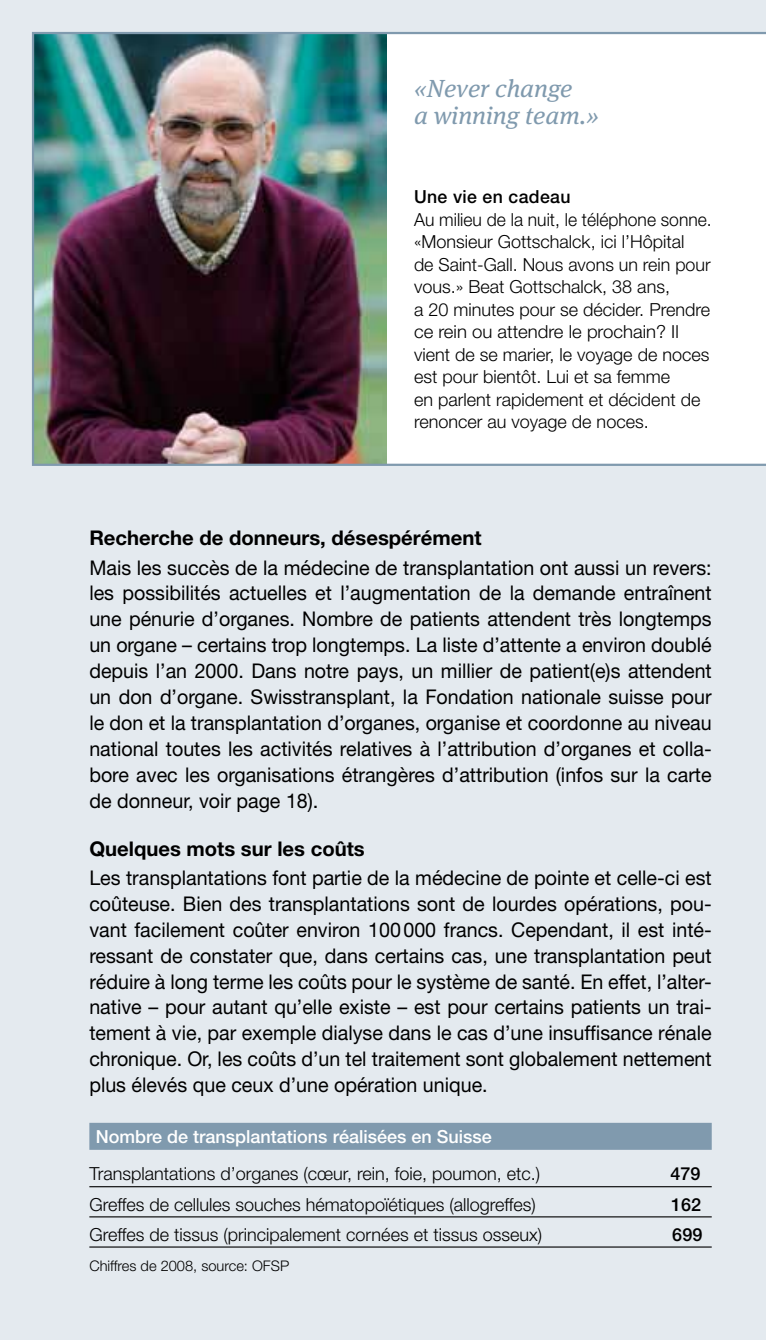
<style>
.page{position:relative;width:766px;height:1340px;background:#fff}
.page>*{position:absolute;margin:0;border:0;box-sizing:border-box;transform-origin:0 0}
.t1{font:italic 24.75px/27px "Meta Serif";color:#809aae}
.t2{font:20.25px/25.9px "Helvetica Neue";color:#000;text-align:justify}
.t3{font:700 20.25px "Helvetica Neue";color:#000}
.t4{font:300 18px/22.5px "Helvetica Neue";color:#000}
.t5{font:500 18px "Helvetica Neue";color:#fff}
.t6{font:500 18px "Helvetica Neue";letter-spacing:.02em;color:#000}
.t7{font:300 14.62px "Helvetica Neue";color:#000}
</style>
<div class="page">
<div style="left:0;top:0;width:765px;height:1339px;background:#e4eaef"></div>
<hr style="left:89px;top:1186px;width:622px;height:1px;background:#000">
<hr style="left:89px;top:1216px;width:622px;height:1px;background:#000">
<hr style="left:89px;top:1246px;width:622px;height:1px;background:#000">
<div style="left:89px;top:1122px;width:622px;height:27px;background:#809aae"></div>
<img style="left:32px;top:32px;width:733px;height:434px">
<p class="t1" style="left:414px;top:72px;width:186px">«Never change<br>a winning team.»</p>
<p class="t6" style="left:414px;top:186px;width:158px">Une vie en cadeau</p>
<p class="t4" style="left:414px;top:207px;width:299px">Au milieu de la nuit, le téléphone sonne. «Monsieur Gottschalck, ici l’Hôpital<br>de Saint-Gall. Nous avons un rein pour vous.» Beat Gottschalck, 38 ans,<br>a 20 minutes pour se décider. Prendre ce rein ou attendre le prochain? Il vient de se marier, le voyage de noces est pour bientôt. Lui et sa femme<br>en parlent rapidement et décident de renoncer au voyage de noces.</p>
<p class="t3" style="left:89px;top:525px;width:393px">Recherche de donneurs, désespérément</p>
<p class="t2" style="left:89px;top:554px;width:623px">Mais les succès de la médecine de transplantation ont aussi un revers: les possibilités actuelles et l’augmentation de la demande entraînent une pénurie d’organes. Nombre de patients attendent très longtemps un organe – certains trop longtemps. La liste d’attente a environ doublé depuis l’an 2000. Dans notre pays, un millier de patient(e)s attendent un don d’organe. Swisstransplant, la Fondation nationale suisse pour le don et la transplantation d’organes, organise et coordonne au niveau national toutes les activités relatives à l’attribution d’organes et colla&shy;bore avec les organisations étrangères d’attribution (infos sur la carte de donneur, voir page 18).</p>
<p class="t3" style="left:89px;top:836px;width:277px">Quelques mots sur les coûts</p>
<p class="t2" style="left:89px;top:864px;width:623px">Les transplantations font partie de la médecine de pointe et celle-ci est coûteuse. Bien des transplantations sont de lourdes opérations, pou&shy;vant facilement coûter environ 100000 francs. Cependant, il est inté&shy;ressant de constater que, dans certains cas, une transplantation peut réduire à long terme les coûts pour le système de santé. En effet, l’alter&shy;native – pour autant qu’elle existe – est pour certains patients un trai&shy;tement à vie, par exemple dialyse dans le cas d’une insuffisance rénale chronique. Or, les coûts d’un tel traitement sont globalement nettement plus élevés que ceux d’une opération unique.</p>
<p class="t5" style="left:96px;top:1126px;width:397px">Nombre de transplantations réalisées en Suisse</p>
<p class="t4" style="left:89px;top:1162px;width:452px">Transplantations d’organes (cœur, rein, foie, poumon, etc.)</p>
<p class="t6" style="left:670px;top:1163px;width:32px">479</p>
<p class="t4" style="left:89px;top:1192px;width:448px">Greffes de cellules souches hématopoïétiques (allogreffes)</p>
<p class="t6" style="left:671px;top:1193px;width:32px">162</p>
<p class="t4" style="left:89px;top:1222px;width:454px">Greffes de tissus (principalement cornées et tissus osseux)</p>
<p class="t6" style="left:672px;top:1223px;width:32px">699</p>
<p class="t7" style="left:89px;top:1256px;width:201px">Chiffres de 2008, source: OFSP</p>
</div>
